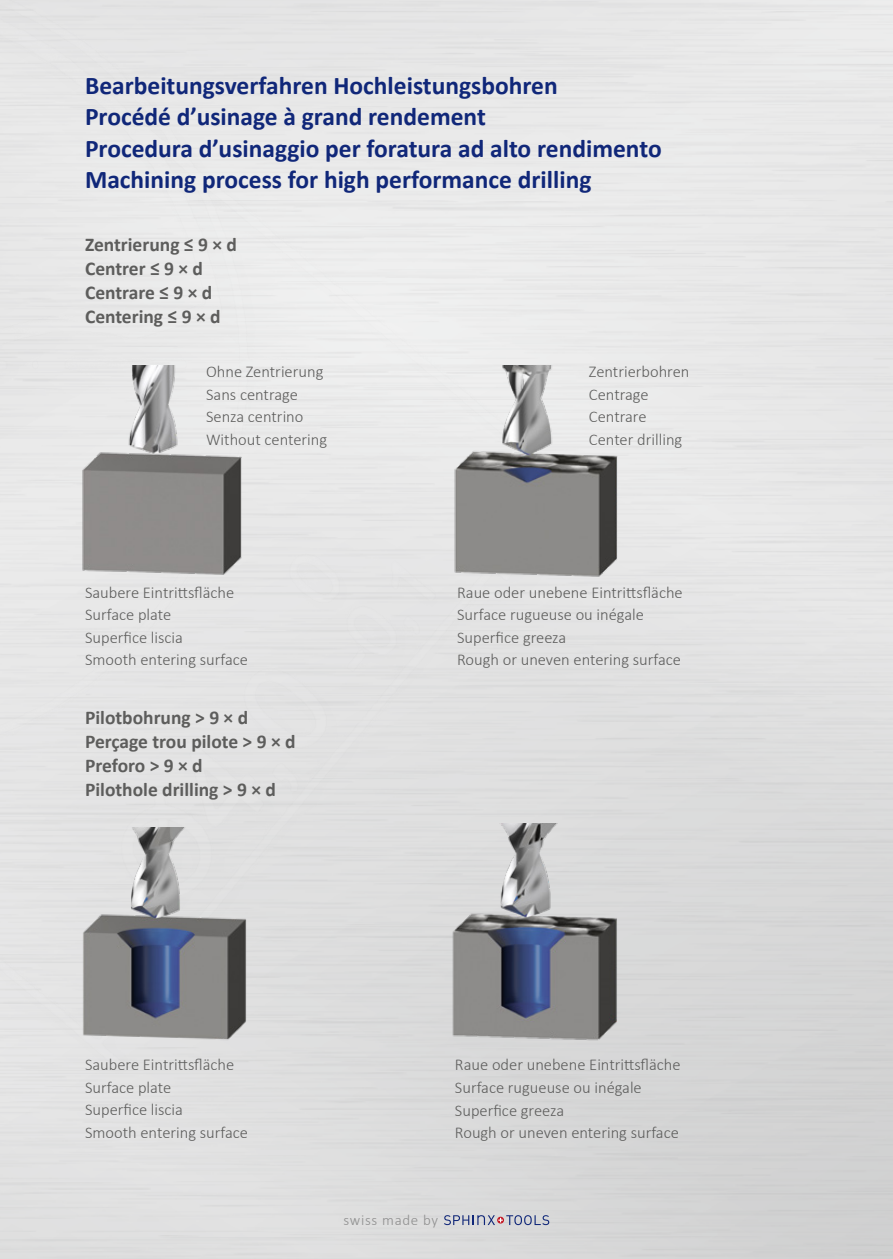
<style>
.page{position:relative;width:893px;height:1259px;background:#fff}
.page>*{position:absolute;margin:0;border:0;box-sizing:border-box;transform-origin:0 0}
.t1{font:700 25.5px/31.5px "Calibri";color:#102779}
.t2{font:700 19.5px/24px "Calibri";color:#5d5d5c}
.t3{font:300 16.5px/22.5px "Calibri";color:#5d5d5c}
.t4{font:300 15px "Calibri";letter-spacing:.045em;color:#8f8f8f}
</style>
<div class="page">
<div style="left:0;top:0;width:633px;height:1115px;background:#dedede"></div>
<img style="left:0;top:0;width:655px;height:1090px">
<svg style="left:444px;top:1215px;width:105px;height:10px"></svg>
<img style="left:66px;top:366px;width:195px;height:238px">
<img style="left:66px;top:827px;width:195px;height:237px">
<img style="left:433px;top:366px;width:195px;height:213px">
<img style="left:437px;top:823px;width:195px;height:236px">
<h1 class="t1" style="left:85px;top:69px;width:578px">Bearbeitungsverfahren Hochleistungsbohren<br>Procédé d’usinage à grand rendement<br>Procedura d’usinaggio per foratura ad alto rendimento Machining process for high performance drilling</h1>
<p class="t2" style="left:85px;top:233px;width:153px">Zentrierung ≤ 9 × d<br>Centrer ≤ 9 × d<br>Centrare ≤ 9 × d<br>Centering ≤ 9 × d</p>
<p class="t3" style="left:206px;top:360px;width:123px">Ohne Zentrierung<br>Sans centrage<br>Senza centrino<br>Without centering</p>
<p class="t3" style="left:589px;top:360px;width:102px">Zentrierbohren<br>Centrage<br>Centrare<br>Center drilling</p>
<p class="t3" style="left:85px;top:580px;width:164px">Saubere Eintrittsfläche<br>Surface plate<br>Superfice liscia<br>Smooth entering surface</p>
<p class="t2" style="left:85px;top:705px;width:212px">Pilotbohrung &gt; 9 × d<br>Perçage trou pilote &gt; 9 × d<br>Preforo &gt; 9 × d<br>Pilothole drilling &gt; 9 × d</p>
<p class="t3" style="left:457px;top:580px;width:227px">Raue oder unebene Eintrittsfläche<br>Surface rugueuse ou inégale<br>Superfice greeza<br>Rough or uneven entering surface</p>
<p class="t3" style="left:85px;top:1053px;width:164px">Saubere Eintrittsfläche<br>Surface plate<br>Superfice liscia<br>Smooth entering surface</p>
<p class="t3" style="left:455px;top:1053px;width:227px">Raue oder unebene Eintrittsfläche<br>Surface rugueuse ou inégale<br>Superfice greeza<br>Rough or uneven entering surface</p>
<p class="t4" style="left:344px;top:1211px;width:96px">swiss made by</p>
</div>
